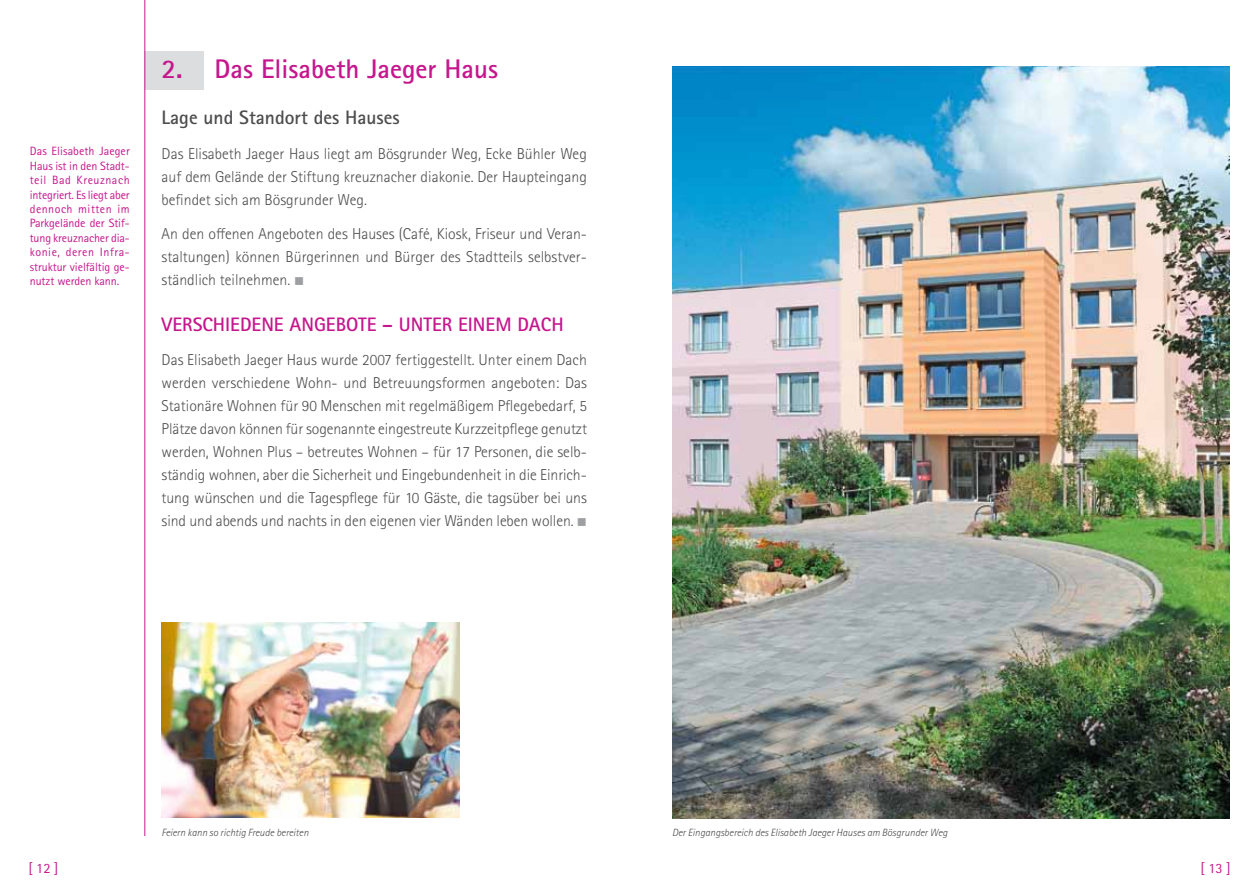
<style>
.page{position:relative;width:1259px;height:893px;background:#fff}
.page>*{position:absolute;margin:0;border:0;box-sizing:border-box;transform-origin:0 0}
.t1{font:700 27px "Rotis Sans Serif Pro";color:#c6168d}
.t2{font:700 19.5px "Rotis Sans Serif Pro";color:#c6168d}
.t3{font:700 19.5px "Rotis Sans Serif Pro";color:#4d4d4f}
.t4{font:300 15.75px/23px "Rotis Sans Serif Pro";color:#4d4d4f;text-align:justify}
.t5{font:14.25px "Rotis Sans Serif Pro";color:#c6168d}
.t6{font:12px/14.4px "Rotis Sans Serif Pro";letter-spacing:-.005em;color:#c6168d;text-align:justify}
.t7{font:italic 300 10.5px "Rotis Sans Serif";color:#4d4d4f}
.s1{color:#9d9fa2}
</style>
<div class="page">
<div style="left:145px;top:51px;width:59px;height:39px;background:#dcddde"></div>
<hr style="left:145px;top:0;width:1px;height:836px;background:#c6168d">
<img style="left:672px;top:67px;width:557px;height:752px">
<img style="left:162px;top:622px;width:297px;height:196px">
<p class="t6" style="left:30px;top:144px;width:102px">Das Elisabeth Jaeger Haus ist in den Stadt&shy;teil Bad Kreuznach integriert. Es liegt aber dennoch mitten im Parkgelände der Stif&shy;tung kreuznacher dia&shy;konie, deren I nfra&shy;struktur vielfältig ge&shy;nutzt werden kann.</p>
<h1 class="t1" style="left:162px;top:52px;width:338px">2. Das Elisabeth Jaeger Haus</h1>
<p class="t3" style="left:162px;top:105px;width:239px">Lage und Standort des Hauses</p>
<p class="t4" style="left:162px;top:142px;width:427px">Das Elisabeth Jaeger Haus liegt am Bösgrunder Weg, Ecke Bühler Weg auf dem Gelände der Stiftung kreuznacher diakonie. Der Haupteingang befindet sich am Bösgrunder Weg.</p>
<p class="t4" style="left:162px;top:222px;width:427px">An den offenen Angeboten des Hauses (Café, Kiosk, Friseur und Veran&shy;staltungen) können Bürgerinnen und Bürger des Stadtteils selbstver&shy;ständlich teilnehmen. <span class="s1">■</span></p>
<p class="t2" style="left:162px;top:312px;width:63px">Verschiedene</p>
<p class="t2" style="left:289px;top:312px;width:180px">Angebote – unter einem</p>
<p class="t2" style="left:517px;top:312px;width:45px">Dach</p>
<p class="t4" style="left:162px;top:349px;width:427px">Das Elisabeth Jaeger Haus wurde 2007 fertiggestellt. Unter einem Dach werden verschiedene Wohn- und Betreuungsformen angeboten: Das Stationäre Wohnen für 90 Menschen mit regelmäßigem Pflegebedarf, 5<br>Plätze davon können für sogenannte eingestreute Kurzzeitpflege genutzt werden, Wohnen Plus – betreutes Wohnen – für 17 Personen, die selb&shy;ständig wohnen, aber die Sicherheit und Eingebundenheit in die Einrich&shy;tung wünschen und die Tagespflege für 10 Gäste, die tagsüber bei uns sind und abends und nachts in den eigenen vier Wänden leben wollen. <span class="s1">■</span></p>
<p class="t7" style="left:162px;top:826px;width:148px">Feiern kann so richtig Freude bereiten</p>
<p class="t7" style="left:672px;top:826px;width:277px">Der Eingangsbereich des Elisabeth Jaeger Hauses am Bösgrunder Weg</p>
<p class="t5" style="left:28px;top:860px;width:32px">[ 12 ]</p>
<p class="t5" style="left:1200px;top:860px;width:32px">[ 13 ]</p>
</div>
